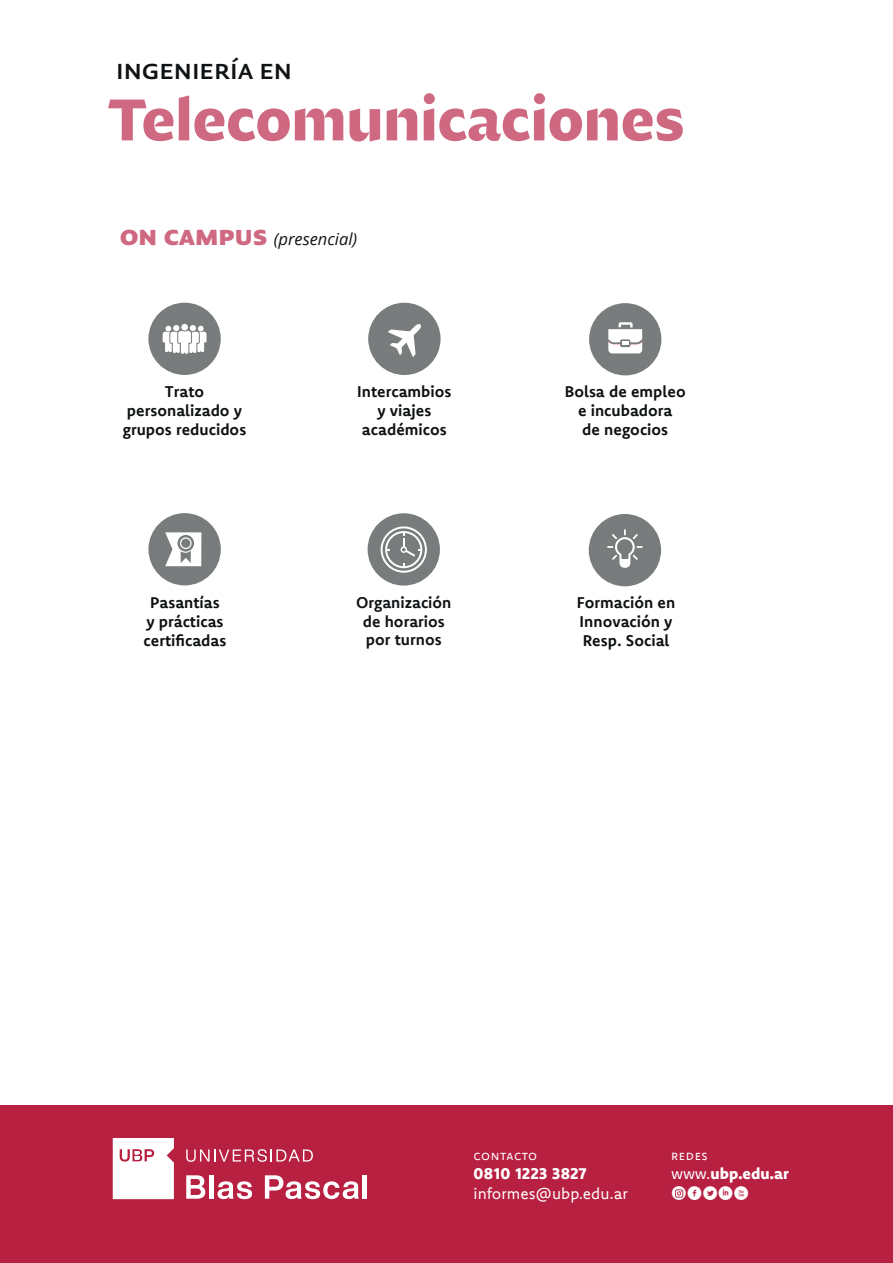
<style>
.page{position:relative;width:893px;height:1263px;background:#fff}
.page>*{position:absolute;margin:0;border:0;box-sizing:border-box;transform-origin:0 0}
.t1{font:58.35px "Diurnal Display Std Bld";color:#cf6881}
.t2{font:28.5px "Diurnal Display Std";color:#101315}
.t3{font:19.65px "Socialico";color:#fff}
.t4{font:italic 16.5px "Open Sans";color:#101315}
.t5{font:700 15.75px/18.9px "Komet Pro";color:#0d1011;text-align:center}
.t6{font:700 15.75px/18.9px "Komet Pro";color:#101315;text-align:center}
.t7{font:800 15.75px "Komet Pro";letter-spacing:.025em;color:#fff}
.t8{font:15.75px "Komet Pro";color:#fff}
.t9{font:13.05px "Komet Pro";letter-spacing:.05em;color:#fff}
.s1{font-family:"Diurnal Display Std Bld";font-style:normal;font-size:28.5px;color:#cf6881}
.s2{font-weight:400}
</style>
<div class="page">
<div style="left:0;top:1105px;width:893px;height:158px;background:#b82041"></div>
<div style="left:367px;top:513px;width:73px;height:72px;background:#787c7d;border-radius:50%"></div>
<svg style="left:380px;top:526px;width:47px;height:47px"></svg>
<div style="left:148px;top:303px;width:73px;height:72px;background:#787c7d;border-radius:50%"></div>
<svg style="left:163px;top:324px;width:43px;height:30px"></svg>
<div style="left:368px;top:303px;width:72px;height:72px;background:#787c7d;border-radius:50%"></div>
<svg style="left:388px;top:324px;width:33px;height:33px"></svg>
<div style="left:589px;top:303px;width:72px;height:72px;background:#787c7d;border-radius:50%"></div>
<svg style="left:608px;top:322px;width:34px;height:31px"></svg>
<div style="left:148px;top:513px;width:73px;height:72px;background:#787c7d;border-radius:36px"></div>
<svg style="left:165px;top:532px;width:36px;height:34px"></svg>
<div style="left:588px;top:514px;width:73px;height:72px;background:#787c7d;border-radius:50%"></div>
<svg style="left:607px;top:529px;width:35px;height:39px"></svg>
<svg style="left:186px;top:1175px;width:19px;height:24px"></svg>
<hr style="left:209px;top:1175px;width:4px;height:24px;background:#fff">
<svg style="left:217px;top:1181px;width:35px;height:18px"></svg>
<svg style="left:265px;top:1175px;width:94px;height:24px"></svg>
<hr style="left:363px;top:1175px;width:4px;height:24px;background:#fff">
<svg style="left:186px;top:1149px;width:127px;height:13px"></svg>
<svg style="left:113px;top:1138px;width:61px;height:61px;background:#faf0f2"></svg>
<h2 class="t2" style="left:116px;top:50px;width:177px">ingeniería en</h2>
<h1 class="t1" style="left:108px;top:79px;width:578px">Telecomunicaciones</h1>
<p class="t4" style="left:120px;top:228px;width:239px"><span class="s1">on campus</span> (presencial)</p>
<p class="t5" style="left:123px;top:382px;width:125px">Trato personalizado y grupos reducidos</p>
<p class="t5" style="left:144px;top:592px;width:84px">Pasantías<br>y prácticas certificadas</p>
<p class="t5" style="left:357px;top:382px;width:96px">Intercambios y viajes académicos</p>
<p class="t5" style="left:565px;top:382px;width:122px">Bolsa de empleo e incubadora<br>de negocios</p>
<p class="t6" style="left:356px;top:592px;width:97px">Organización de horarios por turnos</p>
<p class="t5" style="left:577px;top:593px;width:100px;text-align:left">Formación en<br>Innovación y<br>Resp. Social</p>
<p class="t9" style="left:473px;top:1147px;width:65px">CONTACTO</p>
<p class="t7" style="left:473px;top:1164px;width:115px">0810 1223 3827</p>
<p class="t8" style="left:473px;top:1183px;width:156px">informes@ubp.edu.ar</p>
<p class="t9" style="left:671px;top:1147px;width:38px">REDES</p>
<p class="t7" style="left:671px;top:1164px;width:119px"><span class="s2">www.</span>ubp.edu.ar</p>
<p class="t3" style="left:686px;top:1182px;width:64px">flix</p>
</div>
